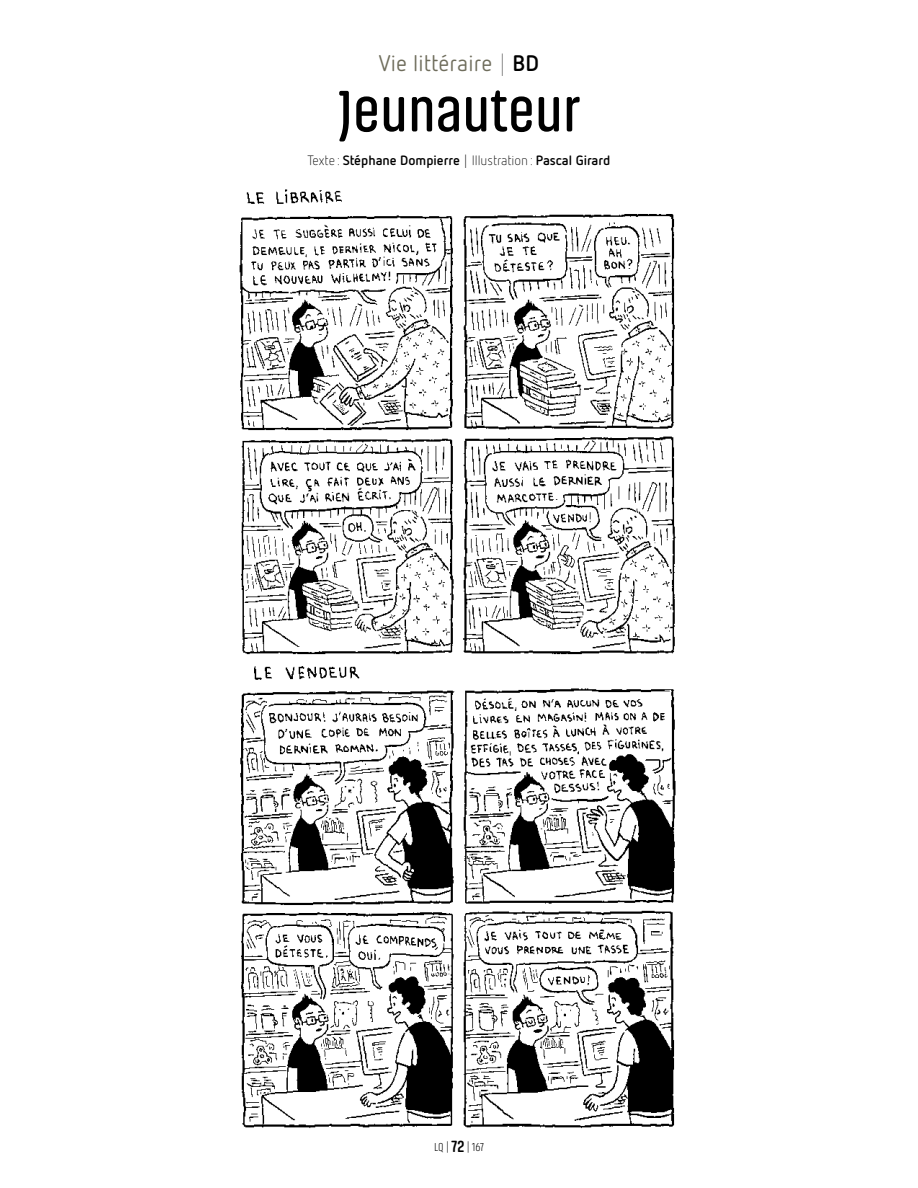
<style>
.page{position:relative;width:918px;height:1188px;background:#fff}
.page>*{position:absolute;margin:0;border:0;box-sizing:border-box;transform-origin:0 0}
.t1{font:600 60px "Akhand Soft";letter-spacing:.005em;color:#000}
.t2{font:22.5px "Netto OT";letter-spacing:.005em;color:#6f6d5c}
.t3{font:700 13.5px "Netto OT";color:#000}
.t4{font:200 12px "Akhand Soft";color:#000}
.s1{font-weight:100;color:#000}
.s2{font-weight:700;color:#000}
.s3{font-weight:300}
.s4{font-weight:700;font-size:16.5px}
</style>
<div class="page">
<img style="left:239px;top:189px;width:437px;height:466px">
<img style="left:240px;top:666px;width:436px;height:463px">
<h2 class="t2" style="left:379px;top:50px;width:162px">Vie littéraire <span class="s1">|</span> <span class="s2">BD</span></h2>
<h1 class="t1" style="left:338px;top:80px;width:243px">Jeunauteur</h1>
<p class="t3" style="left:308px;top:152px;width:304px"><span class="s3">Texte :</span> Stéphane Dompierre <span class="s3">| Illustration:</span> Pascal Girard</p>
<p class="t4" style="left:434px;top:1141px;width:51px">LQ | <span class="s4">72</span> | 167</p>
</div>
